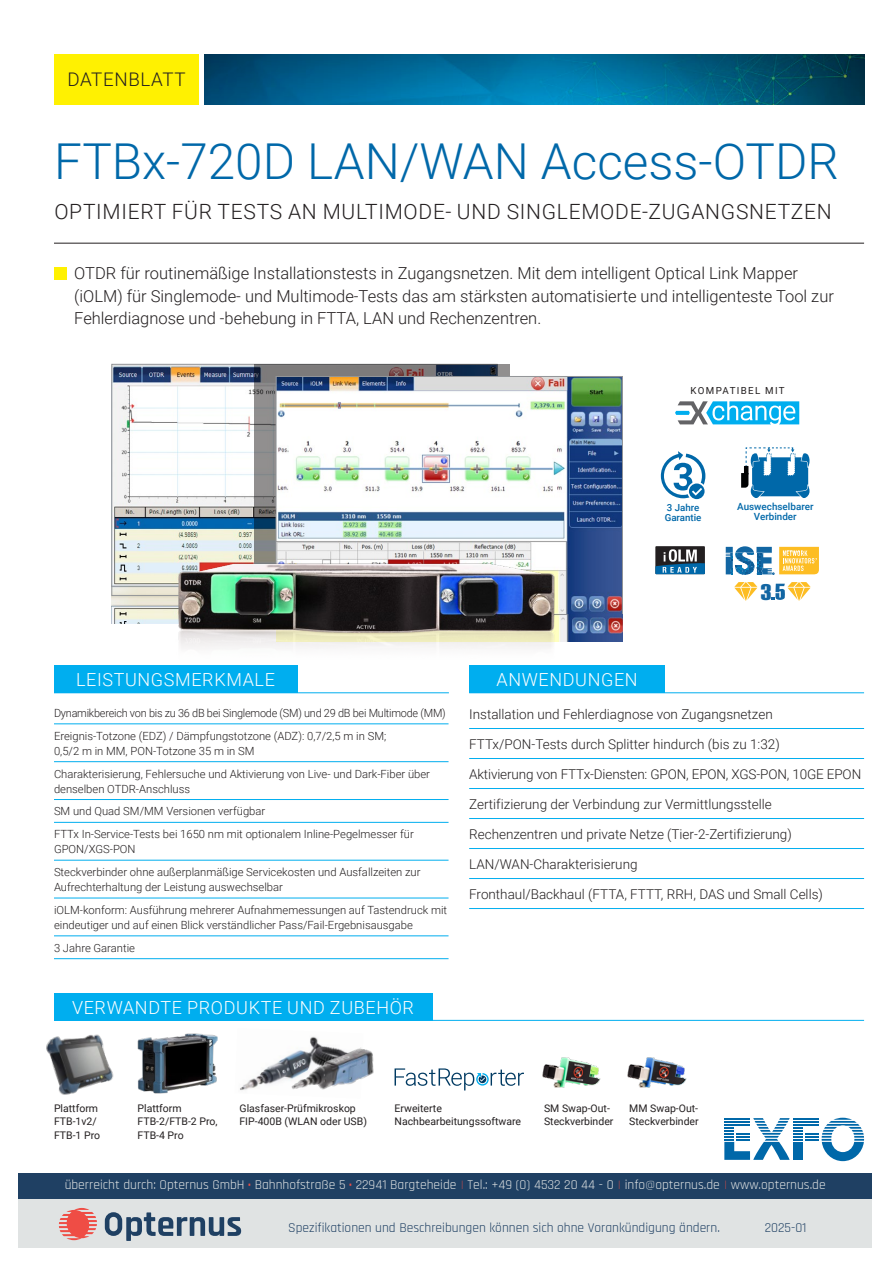
<style>
.page{position:relative;width:893px;height:1263px;background:#fff}
.page>*{position:absolute;margin:0;border:0;box-sizing:border-box;transform-origin:0 0}
.t1{font:300 49.5px "Roboto";color:#0068a9}
.t2{font:800 condensed 22.65px "Address Sans Pro";color:#1266a3}
.t3{font:300 21px "Roboto";letter-spacing:.035em;color:#231f20}
.t4{font:300 18.75px "Roboto";letter-spacing:.035em;color:#231f20}
.t5{font:300 18px "Roboto";letter-spacing:.035em;color:#fff}
.t6{font:300 16.5px/22.5px "Roboto";color:#231f20}
.t7{font:300 13.5px "Roboto";color:#231f20}
.t8{font:13.5px "Rajdhani";color:#e0e3e3}
.t9{font:13.5px "Rajdhani";color:#1f4063}
.t10{font:300 11.25px/22.8px "Roboto";color:#231f20}
.t11{font:300 11.25px/22.8px "Roboto";letter-spacing:-.02em;color:#231f20}
.t12{font:10.5px/13.5px "Roboto";color:#231f20}
.t13{font:500 9.9px/9.9px "Roboto";color:#0068a9;text-align:center}
.t14{font:500 9.75px/9.8px "Roboto";color:#0068a9}
.t15{font:9.75px "Roboto";letter-spacing:.135em;color:#231f20}
.s1{font-weight:700;color:#ef4d45}
.s2{font-weight:300;color:#ef4d45}
.s3{font-weight:300}
</style>
<div class="page">
<div style="left:19px;top:1190px;width:853px;height:58px;background:#e0e3e3"></div>
<div style="left:19px;top:1173px;width:853px;height:25px;background:#1f4063"></div>
<svg style="left:105px;top:1212px;width:136px;height:29px"></svg>
<svg style="left:59px;top:1208px;width:38px;height:32px"></svg>
<div style="left:54px;top:54px;width:145px;height:51px;background:#fff101"></div>
<img style="left:204px;top:54px;width:660px;height:51px">
<svg style="left:724px;top:1118px;width:140px;height:43px"></svg>
<hr style="left:724px;top:1124px;width:26px;height:2px;background:#0068a9">
<img style="left:112px;top:366px;width:143px;height:257px">
<div style="left:255px;top:364px;width:255px;height:263px;background:#231f20;opacity:.5"></div>
<img style="left:278px;top:378px;width:344px;height:263px">
<img style="left:170px;top:543px;width:391px;height:125px">
<div style="left:54px;top:993px;width:378px;height:27px;background:#00aeef"></div>
<hr style="left:54px;top:1020px;width:378px;height:1px;background:#00aeef">
<hr style="left:432px;top:1020px;width:432px;height:1px;background:#00aeef">
<svg style="left:661px;top:451px;width:44px;height:48px"></svg>
<svg style="left:741px;top:447px;width:68px;height:51px"></svg>
<hr style="left:54px;top:724px;width:395px;height:1px;background:#00aeef">
<hr style="left:54px;top:761px;width:395px;height:1px;background:#00aeef">
<hr style="left:54px;top:799px;width:395px;height:1px;background:#00aeef">
<hr style="left:54px;top:822px;width:395px;height:1px;background:#00aeef">
<hr style="left:54px;top:860px;width:395px;height:1px;background:#00aeef">
<hr style="left:54px;top:898px;width:395px;height:1px;background:#00aeef">
<hr style="left:54px;top:935px;width:395px;height:1px;background:#00aeef">
<hr style="left:54px;top:958px;width:395px;height:1px;background:#00aeef">
<hr style="left:469px;top:728px;width:395px;height:1px;background:#00aeef">
<hr style="left:469px;top:758px;width:395px;height:1px;background:#00aeef">
<hr style="left:469px;top:788px;width:395px;height:1px;background:#00aeef">
<hr style="left:469px;top:818px;width:395px;height:1px;background:#00aeef">
<hr style="left:469px;top:848px;width:395px;height:1px;background:#00aeef">
<hr style="left:469px;top:878px;width:395px;height:1px;background:#00aeef">
<hr style="left:469px;top:908px;width:395px;height:1px;background:#00aeef">
<hr style="left:54px;top:243px;width:810px;height:1px;background:#231f20">
<div style="left:54px;top:267px;width:13px;height:13px;background:#fff101"></div>
<div style="left:469px;top:666px;width:196px;height:27px;background:#00aeef"></div>
<hr style="left:665px;top:692px;width:199px;height:1px;background:#00aeef">
<svg style="left:395px;top:1068px;width:129px;height:22px"></svg>
<img style="left:240px;top:1036px;width:78px;height:55px">
<img style="left:289px;top:1043px;width:85px;height:48px">
<img style="left:46px;top:1034px;width:68px;height:61px">
<img style="left:137px;top:1033px;width:80px;height:61px">
<div style="left:54px;top:666px;width:243px;height:27px;background:#00aeef"></div>
<hr style="left:297px;top:692px;width:152px;height:1px;background:#00aeef">
<svg style="left:675px;top:401px;width:124px;height:23px"></svg>
<div style="left:655px;top:546px;width:50px;height:28px;background:#231f20"></div>
<svg style="left:655px;top:549px;width:50px;height:25px"></svg>
<svg style="left:726px;top:547px;width:93px;height:28px"></svg>
<img style="left:726px;top:546px;width:46px;height:6px">
<svg style="left:734px;top:582px;width:23px;height:19px"></svg>
<svg style="left:771px;top:582px;width:40px;height:19px"></svg>
<img style="left:542px;top:1057px;width:59px;height:31px">
<img style="left:627px;top:1057px;width:59px;height:31px">
<h3 class="t4" style="left:67px;top:67px;width:120px">DATENBLATT</h3>
<h1 class="t1" style="left:54px;top:127px;width:786px">FTBx-720D LAN/WAN Access-OTDR</h1>
<h3 class="t3" style="left:54px;top:197px;width:779px">OPTIMIERT FÜR TESTS AN MULTIMODE- UND SINGLEMODE-ZUGANGSNETZEN</h3>
<p class="t6" style="left:74px;top:262px;width:761px">OTDR für routinemäßige Installationstests in Zugangsnetzen. Mit dem intelligent Optical Link Mapper (iOLM) für Singlemode- und Multimode-Tests das am stärksten automatisierte und intelligenteste Tool zur<br>Fehlerdiagnose und -behebung in FTTA, LAN und Rechenzentren.</p>
<p class="t15" style="left:691px;top:384px;width:96px">KOMPATIBEL MIT</p>
<p class="t14" style="left:665px;top:502px;width:38px">3 Jahre<br>Garantie</p>
<p class="t13" style="left:737px;top:502px;width:78px">Auswechselbarer<br>Verbinder</p>
<h2 class="t2" style="left:760px;top:579px;width:13px">3</h2>
<h3 class="t5" style="left:76px;top:667px;width:200px">LEISTUNGSMERKMALE</h3>
<p class="t11" style="left:54px;top:701px;width:393px">Dynamikbereich von bis zu 36 dB bei Singlemode (SM) und 29 dB bei Multimode (MM)<br>Ereignis-Totzone (EDZ) / Dämpfungstotzone (ADZ): 0,7/2,5 m in SM;</p>
<p class="t10" style="left:54px;top:739px;width:378px">0,5/2 m in MM, PON-Totzone 35 m in SM<br>Charakterisierung, Fehlersuche und Aktivierung von Live- und Dark-Fiber über</p>
<p class="t10" style="left:54px;top:777px;width:361px">denselben OTDR-Anschluss<br>SM und Quad SM/MM Versionen verfügbar<br>FTTx In-Service-Tests bei 1650 nm mit optionalem Inline-Pegelmesser für</p>
<p class="t10" style="left:54px;top:837px;width:368px">GPON/XGS-PON<br>Steckverbinder ohne außerplanmäßige Servicekosten und Ausfallzeiten zur</p>
<p class="t10" style="left:54px;top:875px;width:395px">Aufrechterhaltung der Leistung auswechselbar<br>iOLM-konform: Ausführung mehrerer Aufnahmemessungen auf Tastendruck mit</p>
<p class="t10" style="left:54px;top:913px;width:360px">eindeutiger und auf einen Blick verständlicher Pass/Fail-Ergebnisausgabe<br>3 Jahre Garantie</p>
<h3 class="t5" style="left:72px;top:994px;width:343px">VERWANDTE PRODUKTE UND ZUBEHÖR</h3>
<h3 class="t5" style="left:496px;top:667px;width:143px">ANWENDUNGEN</h3>
<p class="t7" style="left:469px;top:704px;width:305px">Installation und Fehlerdiagnose von Zugangsnetzen</p>
<p class="t7" style="left:469px;top:734px;width:312px">FTTx/PON-Tests durch Splitter hindurch (bis zu 1:32)</p>
<p class="t7" style="left:469px;top:764px;width:394px">Aktivierung von FTTx-Diensten: GPON, EPON, XGS-PON, 10GE EPON</p>
<p class="t7" style="left:469px;top:794px;width:304px">Zertifizierung der Verbindung zur Vermittlungsstelle</p>
<p class="t7" style="left:469px;top:824px;width:324px">Rechenzentren und private Netze (Tier-2-Zertifizierung)</p>
<p class="t7" style="left:469px;top:854px;width:170px">LAN/WAN-Charakterisierung</p>
<p class="t7" style="left:469px;top:884px;width:355px">Fronthaul/Backhaul (FTTA, FTTT, RRH, DAS und Small Cells)</p>
<p class="t12" style="left:54px;top:1101px;width:48px">Plattform<br>FTB-1v2/<br>FTB-1 Pro</p>
<p class="t12" style="left:240px;top:1101px;width:129px">Glasfaser-Prüfmikroskop<br>FIP-400B (WLAN oder USB)</p>
<p class="t12" style="left:138px;top:1101px;width:82px">Plattform<br>FTB-2/FTB-2 Pro,<br>FTB-4 Pro</p>
<p class="t12" style="left:395px;top:1101px;width:128px">Erweiterte<br>Nachbearbeitungssoftware</p>
<p class="t12" style="left:544px;top:1101px;width:71px">SM Swap-Out-<br>Steckverbinder</p>
<p class="t12" style="left:629px;top:1101px;width:71px">MM Swap-Out-<br>Steckverbinder</p>
<p class="t8" style="left:65px;top:1177px;width:763px">überreicht durch: Opternus GmbH <span class="s1">·</span> Bahnhofstraße 5 <span class="s1">·</span> 22941 Bargteheide <span class="s2">।</span> Tel.: +49 (0) 4532 20 44 - 0 <span class="s2">।</span> info<span class="s3">@</span>opternus.de <span class="s2">।</span> www.opternus.de</p>
<p class="t9" style="left:288px;top:1220px;width:433px">Spezifikationen und Beschreibungen können sich ohne Vorankündigung ändern.</p>
<p class="t9" style="left:765px;top:1220px;width:43px">2025-01</p>
</div>
